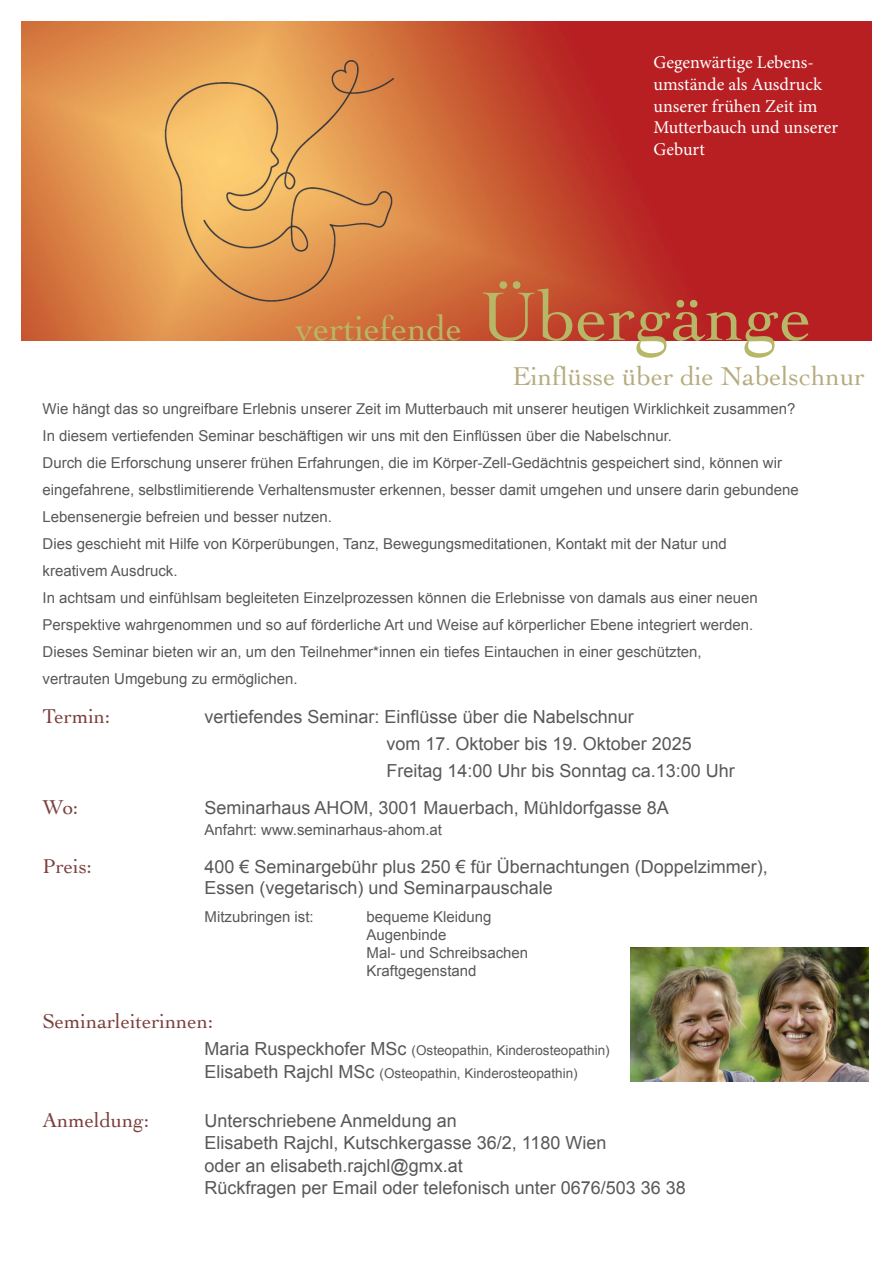
<style>
.page{position:relative;width:893px;height:1263px;background:#fff}
.page>*{position:absolute;margin:0;border:0;box-sizing:border-box;transform-origin:0 0}
.t1{font:36px "Cochin";color:#b7b768}
.t2{font:27px "Cochin";color:#b7ac7e}
.t3{font:21px "Cochin";color:#7b3e3b}
.t4{font:18px/22.5px "Arial";color:#57585a}
.t5{font:18px/21.6px "Minion Pro";color:#fff}
.t6{font:15px/27px "Arial";color:#57585a}
.t7{font:13.5px/22.5px "Arial";color:#57585a}
.s1{font-size:72px}
.s2{font-size:18px}
</style>
<div class="page">
<img style="left:21px;top:21px;width:851px;height:319px">
<img style="left:630px;top:947px;width:238px;height:134px">
<p class="t5" style="left:653px;top:52px;width:186px">Gegenwärtige Lebens&shy;umstände als Ausdruck unserer frühen Zeit im<br>Mutterbauch und unserer<br>Geburt</p>
<h1 class="t1" style="left:295px;top:304px;width:518px">vertiefende <span class="s1">Übergänge</span></h1>
<h2 class="t2" style="left:512px;top:358px;width:354px">Einflüsse über die Nabelschnur</h2>
<p class="t6" style="left:43px;top:395px;width:758px">Wie hängt das so ungreifbare Erlebnis unserer Zeit im Mutterbauch mit unserer heutigen Wirklichkeit zusammen?<br>In diesem vertiefenden Seminar beschäftigen wir uns mit den Einflüssen über die Nabelschnur.<br>Durch die Erforschung unserer frühen Erfahrungen, die im Körper-Zell-Gedächtnis gespeichert sind, können wir eingefahrene, selbstlimitierende Verhaltensmuster erkennen, besser damit umgehen und unsere darin gebundene Lebensenergie befreien und besser nutzen.<br>Dies geschieht mit Hilfe von Körperübungen, Tanz, Bewegungsmeditationen, Kontakt mit der Natur und<br>kreativem Ausdruck.<br>In achtsam und einfühlsam begleiteten Einzelprozessen können die Erlebnisse von damals aus einer neuen Perspektive wahrgenommen und so auf förderliche Art und Weise auf körperlicher Ebene integriert werden.<br>Dieses Seminar bieten wir an, um den Teilnehmer*innen ein tiefes Eintauchen in einer geschützten,<br>vertrauten Umgebung zu ermöglichen.</p>
<h3 class="t3" style="left:43px;top:701px;width:69px">Termin:</h3>
<p class="t4" style="left:387px;top:703px;width:350px;line-height:27px;text-indent:-182px">vertiefendes Seminar: Einflüsse über die Nabelschnur<br>vom 17. Oktober bis 19. Oktober 2025<br>Freitag 14:00 Uhr bis Sonntag ca.13:00 Uhr</p>
<h3 class="t3" style="left:43px;top:793px;width:37px">Wo:</h3>
<p class="t4" style="left:205px;top:796px;width:466px">Seminarhaus AHOM, 3001 Mauerbach, Mühldorfgasse 8A</p>
<p class="t6" style="left:205px;top:817px;width:239px">Anfahrt: www.seminarhaus-ahom.at</p>
<h3 class="t3" style="left:43px;top:851px;width:51px">Preis:</h3>
<p class="t4" style="left:205px;top:856px;width:565px;line-height:21.6px">400 € Seminargebühr plus 250 € für Übernachtungen (Doppelzimmer),<br>Essen (vegetarisch) und Seminarpauschale</p>
<p class="t6" style="left:205px;top:903px;width:111px">Mitzubringen ist:</p>
<p class="t6" style="left:367px;top:908px;width:163px;line-height:18px">bequeme Kleidung<br>Augenbinde<br>Mal- und Schreibsachen<br>Kraftgegenstand</p>
<h3 class="t3" style="left:43px;top:1007px;width:172px">Seminarleiterinnen:</h3>
<p class="t7" style="left:205px;top:1039px;width:407px"><span class="s2">Maria Ruspeckhofer MSc</span> (Osteopathin, Kinderosteopathin)<br><span class="s2">Elisabeth Rajchl MSc</span> (Osteopathin, Kinderosteopathin)</p>
<h3 class="t3" style="left:43px;top:1106px;width:108px">Anmeldung:</h3>
<p class="t4" style="left:205px;top:1109px;width:483px">Unterschriebene Anmeldung an<br>Elisabeth Rajchl, Kutschkergasse 36/2, 1180 Wien<br>oder an elisabeth.rajchl@gmx.at<br>Rückfragen per Email oder telefonisch unter 0676/503 36 38</p>
</div>
